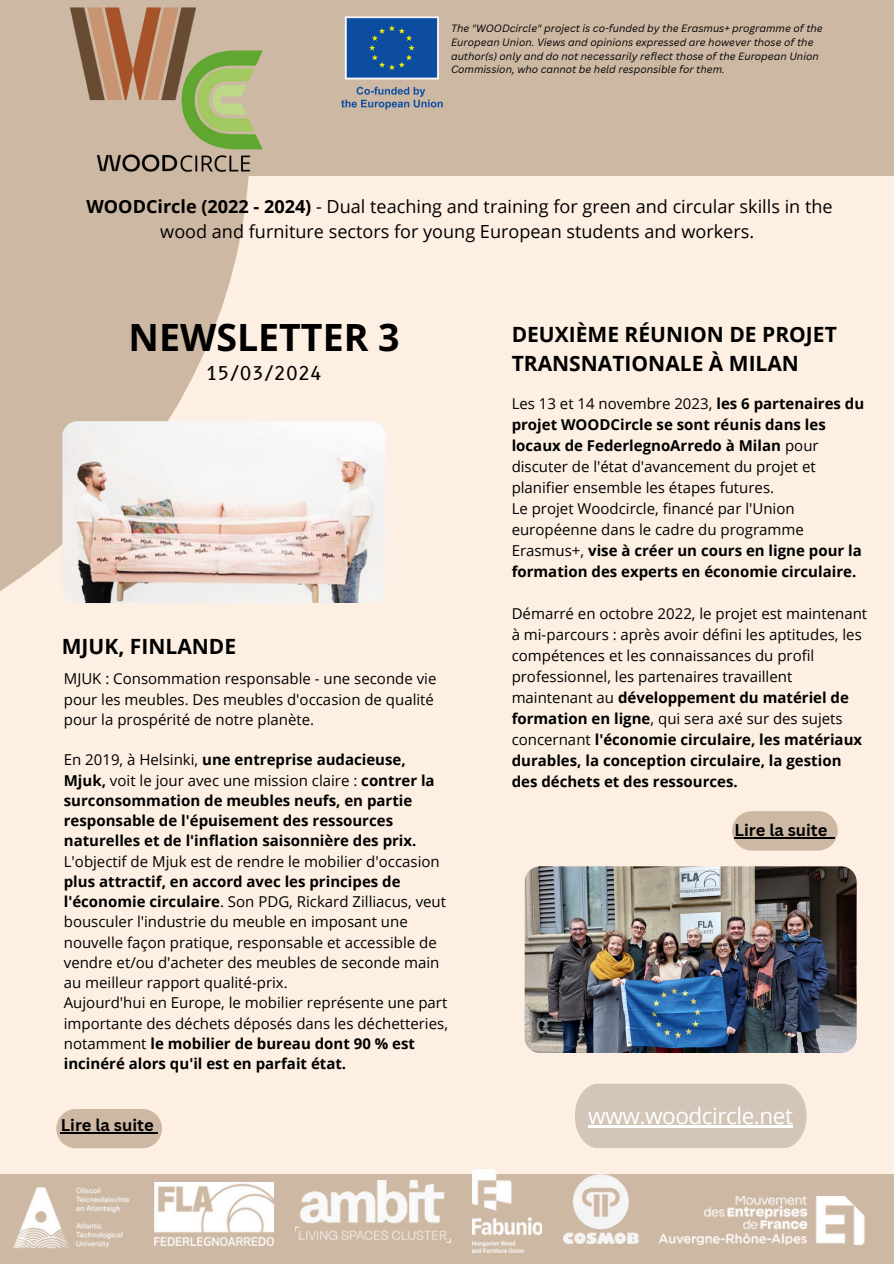
<style>
.page{position:relative;width:894px;height:1264px;background:#fff}
.page>*{position:absolute;margin:0;border:0;box-sizing:border-box;transform-origin:0 0}
.t1{font:700 37.5px "Open Sans";color:#000}
.t2{font:22.5px "Open Sans";letter-spacing:-.02em;color:#fff}
.t3{font:700 21px/29.2px "Open Sans";color:#000}
.t4{font:18.45px "B612";color:#000}
.t5{font:18px/24.8px "Open Sans";color:#000;text-align:center}
.t6{font:700 16.5px "Canva Sans";color:#000}
.t7{font:15px/20.2px "Open Sans";color:#000}
.t8{font:italic 10.35px/13.8px "Canva Sans";color:#000}
.s1{font-weight:700}
</style>
<div class="page">
<div style="left:0;top:0;width:893px;height:1263px;background:#fdf0e3"></div>
<svg style="left:0;top:176px;width:249px;height:415px;background:#d2beaa"></svg>
<div style="left:0;top:1174px;width:893px;height:89px;background:#cdb8a3"></div>
<div style="left:0;top:0;width:893px;height:176px;background:#cdb8a3"></div>
<img style="left:70px;top:7px;width:193px;height:165px">
<img style="left:62px;top:421px;width:323px;height:182px;border-radius:15px">
<div style="left:56px;top:1108px;width:106px;height:40px;background:#cdb8a3;border-radius:20px"></div>
<svg style="left:575px;top:1083px;width:231px;height:65px;background:#d5c8bb"></svg>
<hr style="left:588px;top:1125px;width:204px;height:2px;background:#fff">
<img style="left:13px;top:1187px;width:116px;height:62px">
<img style="left:154px;top:1182px;width:120px;height:63px">
<img style="left:295px;top:1180px;width:155px;height:62px">
<img style="left:563px;top:1174px;width:75px;height:69px">
<img style="left:472px;top:1169px;width:69px;height:82px">
<img style="left:638px;top:1196px;width:227px;height:48px">
<img style="left:524px;top:866px;width:332px;height:187px;border-radius:15px">
<img style="left:341px;top:16px;width:102px;height:94px">
<hr style="left:61px;top:1132px;width:93px;height:1px;background:#000">
<svg style="left:732px;top:811px;width:105px;height:39px;background:#c6b39f"></svg>
<p class="t8" style="left:451px;top:21px;width:373px">The "WOODcircle" project is co-funded by the Erasmus+ programme of the European Union. Views and opinions expressed are however those of the author(s) only and do not necessarily reflect those of the European Union Commission, who cannot be held responsible for them.</p>
<p class="t5" style="left:86px;top:193px;width:747px"><span class="s1">WOODCircle (2022 - 2024)</span> - Dual teaching and training for green and circular skills in the wood and furniture sectors for young European students and workers.</p>
<p class="t1" style="left:128px;top:311px;width:272px">NEWSLETTER 3</p>
<p class="t4" style="left:206px;top:362px;width:118px">15/03/2024</p>
<h6 class="t3" style="left:62px;top:631px;width:176px">MJUK, FINLANDE</h6>
<p class="t7" style="left:64px;top:668px;width:374px">MJUK : Consommation responsable - une seconde vie pour les meubles. Des meubles d'occasion de qualité pour la prospérité de notre planète.</p>
<h5 class="t7" style="left:64px;top:749px;width:385px">En 2019, à Helsinki, <span class="s1">une entreprise audacieuse, Mjuk,</span> voit le jour avec une mission claire : <span class="s1">contrer la surconsommation de meubles neufs, en partie responsable de l'épuisement des ressources naturelles et de l'inflation saisonnière des prix.<br></span>L'objectif de Mjuk est de rendre le mobilier d'occasion <span class="s1">plus attractif, en accord avec les principes de l'économie circulaire</span>. Son PDG, Rickard Zilliacus, veut bousculer l'industrie du meuble en imposant une nouvelle façon pratique, responsable et accessible de vendre et/ou d'acheter des meubles de seconde main au meilleur rapport qualité-prix.<br>Aujourd'hui en Europe, le mobilier représente une part importante des déchets déposés dans les déchetteries, notamment <span class="s1">le mobilier de bureau dont 90 % est incinéré alors qu'il est en parfait état.</span></h5>
<p class="t6" style="left:61px;top:1113px;width:94px">Lire la suite</p>
<h4 class="t3" style="left:511px;top:319px;width:326px">DEUXIÈME RÉUNION DE PROJET<br>TRANSNATIONALE À MILAN</h4>
<h3 class="t7" style="left:511px;top:393px;width:354px;line-height:21px">Les 13 et 14 novembre 2023, <span class="s1">les 6 partenaires du projet WOODCircle se sont réunis dans les locaux de FederlegnoArredo à Milan</span> pour discuter de l'état d'avancement du projet et planifier ensemble les étapes futures.<br>Le projet Woodcircle, financé par l'Union européenne dans le cadre du programme Erasmus+, <span class="s1">vise à créer un cours en ligne pour la formation des experts en économie circulaire.</span></h3>
<p class="t7" style="left:511px;top:603px;width:357px;line-height:21px">Démarré en octobre 2022, le projet est maintenant à mi-parcours : après avoir défini les aptitudes, les compétences et les connaissances du profil professionnel, les partenaires travaillent maintenant au <span class="s1">développement du matériel de formation en ligne</span>, qui sera axé sur des sujets concernant <span class="s1">l'économie circulaire, les matériaux durables, la conception circulaire, la gestion des déchets et des ressources.</span></p>
<p class="t6" style="left:734px;top:818px;width:94px">Lire la suite</p>
<h1 class="t2" style="left:588px;top:1100px;width:206px">www.woodcircle.net</h1>
</div>
